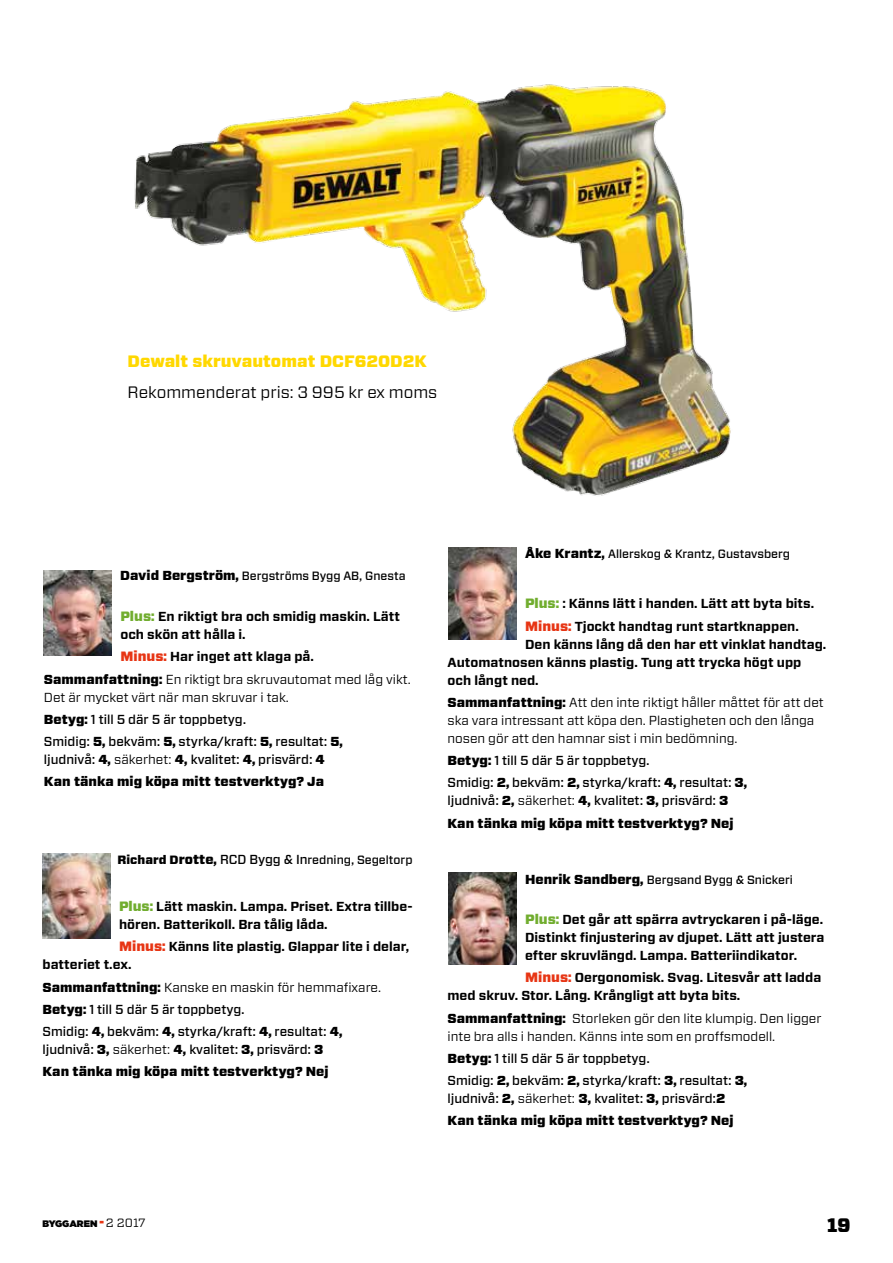
<style>
.page{position:relative;width:893px;height:1263px;background:#fff}
.page>*{position:absolute;margin:0;border:0;box-sizing:border-box;transform-origin:0 0}
.t1{font:900 19.5px "Vitesse";color:#000}
.t2{font:16.5px "Forza";color:#000}
.t3{font:900 16.5px "Forza";color:#ffd800}
.t4{font:700 13.05px/18px "Forza";color:#000}
.t5{font:500 13.05px/22.2px "Forza";color:#000}
.t6{font:13.05px/18px "Forza";color:#000}
.t7{font:900 13.05px/22.2px "Forza";color:#000}
.t8{font:500 12px "Forza";color:#000}
.t9{font:900 9.45px "Gotham";color:#000}
.s1{font-weight:900;font-size:13.05px}
.s2{font-weight:900;font-size:13.5px;color:#71ad2f}
.s3{font-weight:900;font-size:13.5px;color:#e73514}
.s4{font-weight:700}
.s5{font-weight:900}
.s6{font-weight:400}
.s7{font-weight:500}
.s8{font-size:13.05px}
.s9{font-family:"Vitesse";font-weight:400;font-size:12px}
</style>
<div class="page">
<img style="left:44px;top:570px;width:68px;height:85px">
<img style="left:43px;top:854px;width:68px;height:85px">
<img style="left:449px;top:547px;width:68px;height:92px">
<img style="left:449px;top:873px;width:68px;height:91px">
<img style="left:134px;top:84px;width:597px;height:412px">
<p class="t3" style="left:128px;top:350px;width:301px">Dewalt skruvautomat DCF620D2K</p>
<p class="t2" style="left:128px;top:381px;width:311px">Rekommenderat pris: 3 995 kr ex moms</p>
<p class="t8" style="left:120px;top:568px;width:287px"><span class="s1">David Bergström,</span> Bergströms Bygg AB, Gnesta</p>
<p class="t4" style="left:120px;top:608px;width:281px"><span class="s2">Plus:</span> En riktigt bra och smidig maskin. Lätt och skön att hålla i.</p>
<p class="t6" style="left:44px;top:645px;width:368px;line-height:22.2px;text-indent:77px"><span class="s3">Minus:</span> <span class="s4">Har inget att klaga på.<br></span><span class="s5">Sammanfattning:</span> En riktigt bra skruvautomat med låg vikt.</p>
<p class="t5" style="left:44px;top:686px;width:300px"><span class="s6">Det är mycket värt när man skruvar i tak.<br></span><span class="s5">Betyg:</span> 1 till 5 där 5 är toppbetyg.<br>Smidig: <span class="s5">5,</span> bekväm: <span class="s5">5,</span> styrka/kraft: <span class="s5">5,</span> resultat: <span class="s5">5,</span></p>
<p class="t7" style="left:44px;top:749px;width:282px"><span class="s7">ljudnivå:</span> 4, <span class="s6">säkerhet:</span> 4, <span class="s7">kvalitet:</span> 4, <span class="s7">prisvärd:</span> 4<br>Kan tänka mig köpa mitt testverktyg? Ja</p>
<p class="t8" style="left:117px;top:852px;width:297px"><span class="s5">Richard D</span><span class="s1">rotte,</span> <span class="s8">RCD Bygg &amp; In</span>redning, Segeltorp</p>
<p class="t4" style="left:119px;top:898px;width:295px"><span class="s2">Plus:</span> Lätt maskin. Lampa. Priset. Extra tillbe&shy;hören. Batterikoll. Bra tålig låda.</p>
<p class="t4" style="left:43px;top:938px;width:368px;text-indent:77px"><span class="s3">Minus:</span> Känns lite plastig. Glappar lite i delar, batteriet t.ex.</p>
<p class="t5" style="left:43px;top:976px;width:340px"><span class="s5">Sammanfattning:</span> <span class="s6">Kanske en maskin för hemmafixare.<br></span><span class="s5">Betyg:</span> 1 till 5 där 5 är toppbetyg.<br>Smidig: <span class="s5">4,</span> bekväm: <span class="s5">4,</span> styrka/kraft: <span class="s5">4,</span> resultat: <span class="s5">4,</span></p>
<p class="t7" style="left:43px;top:1039px;width:287px"><span class="s7">ljudnivå:</span> 3, <span class="s6">säkerhet:</span> 4, <span class="s7">kvalitet:</span> 3, <span class="s7">prisvärd:</span> 3<br>Kan tänka mig köpa mitt testverktyg? Nej</p>
<p class="t8" style="left:525px;top:546px;width:266px"><span class="s1">Åke Krantz,</span> Allerskog &amp; Krantz, Gustavsberg</p>
<p class="t4" style="left:525px;top:593px;width:291px;line-height:22.2px"><span class="s2">Plus:</span> : Känns lätt i handen. Lätt att byta bits.<br><span class="s3">Minus:</span> Tjockt handtag runt startknappen.</p>
<p class="t4" style="left:447px;top:635px;width:380px;text-indent:78px">Den känns lång då den har ett vinklat handtag.<br>Automatnosen känns plastig. Tung att trycka högt upp och långt ned.</p>
<p class="t6" style="left:447px;top:693px;width:378px"><span class="s5">Sammanfattning:</span> Att den inte riktigt håller måttet för att det ska vara intressant att köpa den. Plastigheten och den långa nosen gör att den hamnar sist i min bedömning.</p>
<p class="t5" style="left:447px;top:749px;width:301px"><span class="s5">Betyg:</span> 1 till 5 där 5 är toppbetyg.<br>Smidig: <span class="s5">2,</span> bekväm: <span class="s5">2,</span> styrka/kraft: <span class="s5">4,</span> resultat: <span class="s5">3,</span></p>
<p class="t7" style="left:447px;top:790px;width:287px"><span class="s7">ljudnivå:</span> 2, <span class="s6">säkerhet:</span> 4, <span class="s7">kvalitet:</span> 3, <span class="s7">prisvärd:</span> 3<br>Kan tänka mig köpa mitt testverktyg? Nej</p>
<p class="t8" style="left:525px;top:871px;width:269px"><span class="s1">Henrik Sandberg,</span> Bergsand Bygg &amp; Snickeri</p>
<p class="t4" style="left:525px;top:911px;width:301px;text-align:justify"><span class="s2">Plus:</span> Det går att spärra avtryckaren i på-läge.<br>Distinkt finjustering av djupet. Lätt att justera efter skruvlängd. Lampa. Batteriindikator.</p>
<p class="t4" style="left:448px;top:969px;width:375px;text-indent:78px"><span class="s3">Minus:</span> Oergonomisk. Svag. Litesvår att ladda med skruv. Stor. Lång. Krångligt att byta bits.</p>
<p class="t6" style="left:448px;top:1009px;width:375px"><span class="s5">Sammanfattning:</span> Storleken gör den lite klumpig. Den ligger inte bra alls i handen. Känns inte som en proffsmodell.</p>
<p class="t5" style="left:448px;top:1047px;width:301px"><span class="s5">Betyg:</span> 1 till 5 där 5 är toppbetyg.<br>Smidig: <span class="s5">2,</span> bekväm: <span class="s5">2,</span> styrka/kraft: <span class="s5">3,</span> resultat: <span class="s5">3,</span></p>
<p class="t7" style="left:448px;top:1088px;width:287px"><span class="s7">ljudnivå:</span> 2, <span class="s6">säkerhet:</span> 3, <span class="s7">kvalitet:</span> 3, <span class="s7">prisvärd:</span>2<br>Kan tänka mig köpa mitt testverktyg? Nej</p>
<p class="t9" style="left:43px;top:1217px;width:105px">BYGGAREN <span class="s9">2 2017</span></p>
<h1 class="t1" style="left:827px;top:1212px;width:25px">19</h1>
</div>
